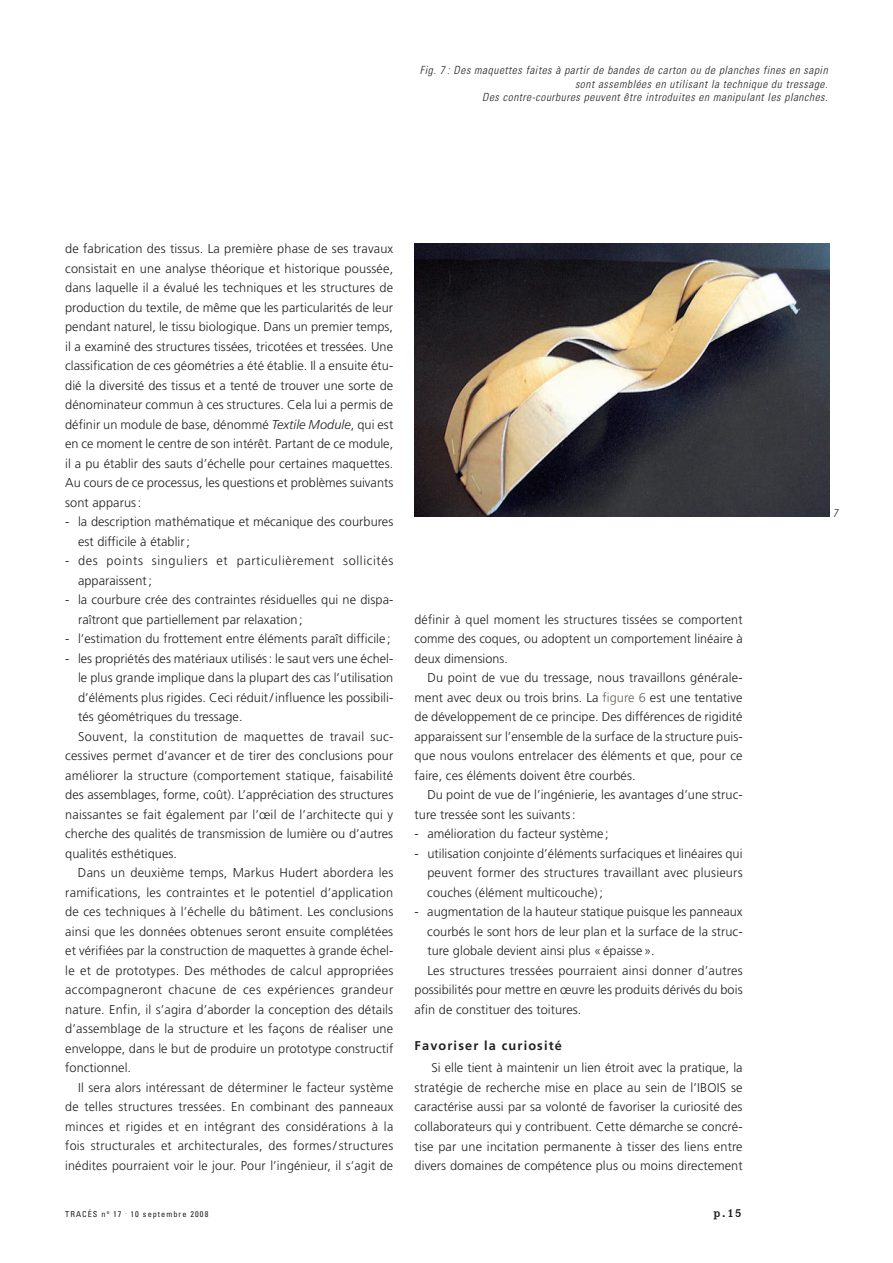
<style>
.page{position:relative;width:893px;height:1263px;background:#fff}
.page>*{position:absolute;margin:0;border:0;box-sizing:border-box;transform-origin:0 0}
.t1{font:300 12.75px/19.5px "Frutiger";letter-spacing:.005em;color:#231f20;text-align:justify}
.t2{font:300 12.75px "Frutiger";letter-spacing:.025em;color:#231f20}
.t3{font:300 12.75px/19.5px "Frutiger";letter-spacing:.05em;color:#231f20}
.t4{font:300 12.75px "Frutiger";letter-spacing:.03em;color:#231f20}
.t5{font:700 12.75px "Frutiger";letter-spacing:.09em;color:#231f20}
.t6{font:700 12px "Corporate E";color:#231f20}
.t7{font:italic 300 condensed 11.25px/13.5px "Univers";letter-spacing:.05em;color:#231f20;text-align:right}
.t8{font:condensed 8.25px "Univers";letter-spacing:.125em;color:#231f20}
.s1{font-style:italic}
.s2{color:#666059}
</style>
<div class="page">
<img style="left:415px;top:244px;width:414px;height:273px">
<p class="t7" style="left:420px;top:63px;width:409px">Fig. 7 : Des maquettes faites à partir de bandes de carton ou de planches fines en sapin sont assemblées en utilisant la technique du tressage.<br>Des contre-courbures peuvent être introduites en manipulant les planches.</p>
<p class="t1" style="left:65px;top:239px;width:330px">de fabrication des tissus. La première phase de ses travaux consistait en une analyse théorique et historique poussée, dans laquelle il a évalué les techniques et les structures de production du textile, de même que les particularités de leur pendant naturel, le tissu biologique. Dans un premier temps, il a examiné des structures tissées, tricotées et tressées. Une classification de ces géométries a été établie. Il a ensuite étu&shy;dié la diversité des tissus et a tenté de trouver une sorte de dénominateur commun à ces structures. Cela lui a permis de définir un module de base, dénommé <span class="s1">Textile Module</span>, qui est en ce moment le centre de son intérêt. Partant de ce module, il a pu établir des sauts d’échelle pour certaines maquettes.<br>Au cours de ce processus, les questions et problèmes suivants sont apparus:</p>
<p class="t1" style="left:78px;top:512px;width:317px;text-indent:-13px">- la description mathématique et mécanique des courbures est difficile à établir;</p>
<p class="t3" style="left:78px;top:551px;width:317px;text-indent:-13px">- des points singuliers et particulièrement sollicités apparaissent;</p>
<p class="t1" style="left:78px;top:590px;width:317px;text-indent:-13px">- la courbure crée des contraintes résiduelles qui ne dispa&shy;raîtront que partiellement par relaxation;</p>
<p class="t1" style="left:65px;top:629px;width:327px">- l’estimation du frottement entre éléments paraît difficile ;</p>
<p class="t1" style="left:65px;top:649px;width:330px">- les propriétés des matériaux utilisés: le saut vers une échel-</p>
<p class="t1" style="left:78px;top:668px;width:317px">le plus grande implique dans la plupart des cas l’utilisation</p>
<p class="t1" style="left:78px;top:688px;width:317px">d’éléments plus rigides. Ceci réduit/influence les possibili-</p>
<p class="t1" style="left:78px;top:707px;width:166px">tés géométriques du tressage.</p>
<p class="t2" style="left:78px;top:729px;width:317px">Souvent, la constitution de maquettes de travail suc-</p>
<p class="t1" style="left:65px;top:746px;width:330px">cessives permet d’avancer et de tirer des conclusions pour</p>
<p class="t1" style="left:65px;top:766px;width:330px">améliorer la structure (comportement statique, faisabilité</p>
<p class="t1" style="left:65px;top:785px;width:330px">des assemblages, forme, coût). L’appréciation des structures</p>
<p class="t1" style="left:65px;top:805px;width:330px">naissantes se fait également par l’œil de l’architecte qui y</p>
<p class="t1" style="left:65px;top:824px;width:329px">cherche des qualités de transmission de lumière ou d’autres</p>
<p class="t1" style="left:65px;top:844px;width:113px">qualités esthétiques.</p>
<p class="t1" style="left:78px;top:863px;width:317px">Dans un deuxième temps, Markus Hudert abordera les</p>
<p class="t1" style="left:65px;top:883px;width:330px">ramifications, les contraintes et le potentiel d’application</p>
<p class="t1" style="left:65px;top:902px;width:330px">de ces techniques à l’échelle du bâtiment. Les conclusions</p>
<p class="t1" style="left:65px;top:922px;width:329px">ainsi que les données obtenues seront ensuite complétées</p>
<p class="t1" style="left:65px;top:941px;width:330px">et vérifiées par la construction de maquettes à grande échel-</p>
<p class="t1" style="left:65px;top:961px;width:329px">le et de prototypes. Des méthodes de calcul appropriées</p>
<p class="t4" style="left:65px;top:983px;width:329px">accompagneront chacune de ces expériences grandeur</p>
<p class="t1" style="left:65px;top:1000px;width:329px">nature. Enfin, il s’agira d’aborder la conception des détails</p>
<p class="t1" style="left:65px;top:1019px;width:329px">d’assemblage de la structure et les façons de réaliser une</p>
<p class="t1" style="left:65px;top:1039px;width:330px">enveloppe, dans le but de produire un prototype constructif</p>
<p class="t1" style="left:65px;top:1058px;width:67px">fonctionnel.</p>
<p class="t1" style="left:78px;top:1078px;width:317px">Il sera alors intéressant de déterminer le facteur système</p>
<p class="t1" style="left:65px;top:1097px;width:330px">de telles structures tressées. En combinant des panneaux</p>
<p class="t2" style="left:65px;top:1119px;width:329px">minces et rigides et en intégrant des considérations à la</p>
<p class="t2" style="left:65px;top:1139px;width:329px">fois structurales et architecturales, des formes/structures</p>
<p class="t1" style="left:65px;top:1156px;width:329px">inédites pourraient voir le jour. Pour l’ingénieur, il s’agit de</p>
<p class="t1" style="left:414px;top:610px;width:330px">définir à quel moment les structures tissées se comportent comme des coques, ou adoptent un comportement linéaire à deux dimensions.</p>
<p class="t1" style="left:415px;top:668px;width:330px;text-indent:13px">Du point de vue du tressage, nous travaillons générale&shy;ment avec deux ou trois brins. La <span class="s2">figure 6</span> est une tentative de développement de ce principe. Des différences de rigidité apparaissent sur l’ensemble de la surface de la structure puis&shy;que nous voulons entrelacer des éléments et que, pour ce faire, ces éléments doivent être courbés.</p>
<p class="t1" style="left:415px;top:785px;width:330px;text-indent:13px">Du point de vue de l’ingénierie, les avantages d’une struc&shy;ture tressée sont les suivants:</p>
<p class="t1" style="left:415px;top:824px;width:196px">- amélioration du facteur système ;</p>
<p class="t1" style="left:427px;top:844px;width:317px;text-indent:-13px">- utilisation conjointe d’éléments surfaciques et linéaires qui peuvent former des structures travaillant avec plusieurs couches (élément multicouche);</p>
<p class="t1" style="left:415px;top:902px;width:329px">- augmentation de la hauteur statique puisque les panneaux</p>
<p class="t1" style="left:427px;top:922px;width:317px">courbés le sont hors de leur plan et la surface de la struc-</p>
<p class="t1" style="left:427px;top:941px;width:229px">ture globale devient ainsi plus «épaisse».</p>
<p class="t1" style="left:427px;top:961px;width:317px">Les structures tressées pourraient ainsi donner d’autres</p>
<p class="t1" style="left:415px;top:980px;width:330px">possibilités pour mettre en œuvre les produits dérivés du bois</p>
<p class="t1" style="left:415px;top:1000px;width:168px">afin de constituer des toitures.</p>
<p class="t5" style="left:415px;top:1038px;width:149px">Favoriser la curiosité</p>
<p class="t1" style="left:414px;top:1058px;width:330px;text-indent:17px">Si elle tient à maintenir un lien étroit avec la pratique, la stratégie de recherche mise en place au sein de l’IBOIS se caractérise aussi par sa volonté de favoriser la curiosité des collaborateurs qui y contribuent. Cette démarche se concré&shy;tise par une incitation permanente à tisser des liens entre divers domaines de compétence plus ou moins directement</p>
<p class="t7" style="left:833px;top:506px;width:6px">7</p>
<p class="t8" style="left:65px;top:1209px;width:145px">TRACÉS n<sup>o</sup> 17 <sup>.</sup> 10 septembre 2008</p>
<p class="t6" style="left:713px;top:1206px;width:29px">p.15</p>
</div>
